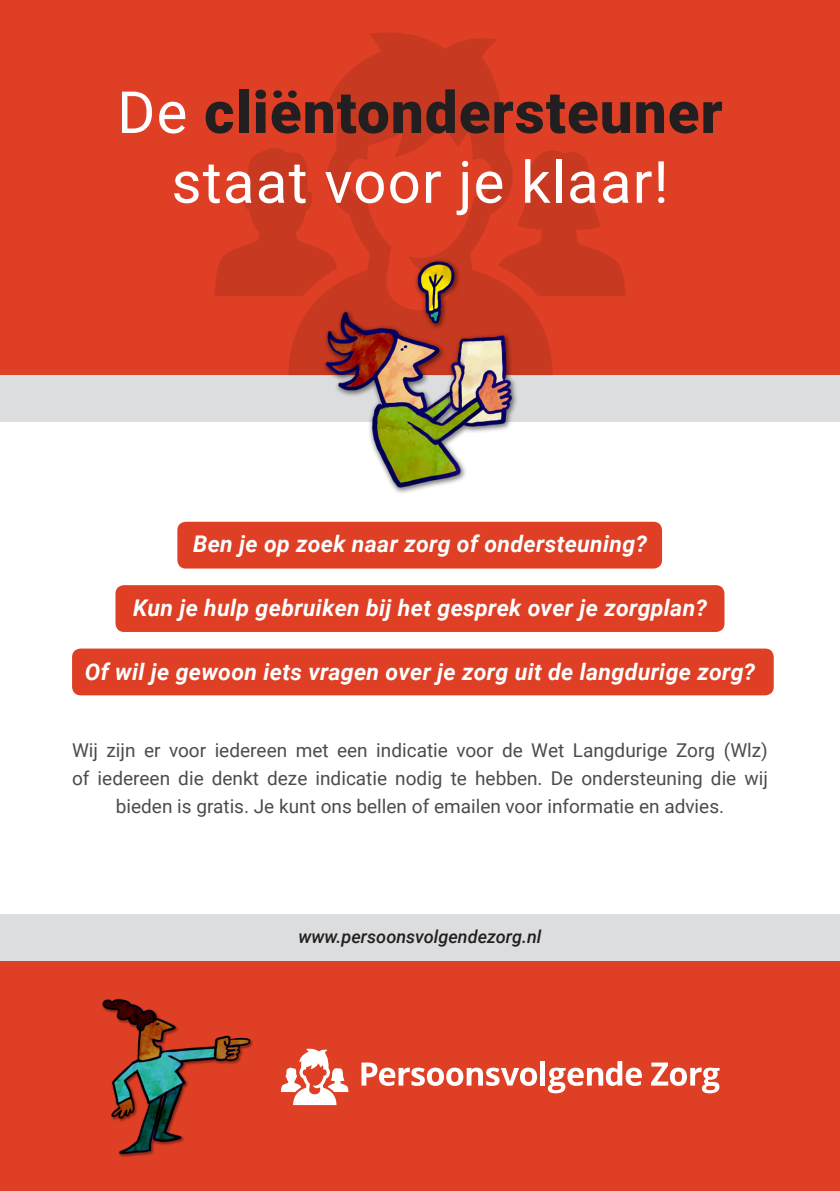
<style>
.page{position:relative;width:840px;height:1191px;background:#fff}
.page>*{position:absolute;margin:0;border:0;box-sizing:border-box;transform-origin:0 0}
.t1{font:900 58.2px "Roboto";letter-spacing:.02em;color:#231f20}
.t2{font:58.2px "Roboto";letter-spacing:.02em;color:#fff}
.t3{font:italic 700 23px "Roboto";letter-spacing:.015em;color:#fff}
.t4{font:19px/28px "Roboto";color:#4b4c4d;text-align:center}
.t5{font:italic 500 18px "Roboto";color:#231f20}
.s1{font-weight:400;color:#fff}
</style>
<div class="page">
<div style="left:177px;top:522px;width:484px;height:46px;background:#de3f25;border-radius:9px"></div>
<div style="left:115px;top:585px;width:609px;height:47px;background:#de3f25;border-radius:9px"></div>
<div style="left:72px;top:648px;width:701px;height:47px;background:#de3f25;border-radius:9px"></div>
<div style="left:0;top:960px;width:839px;height:231px;background:#de3f25"></div>
<div style="left:0;top:0;width:839px;height:403px;background:#de3f25"></div>
<div style="left:0;top:375px;width:839px;height:47px;background:#dcdddf"></div>
<svg style="left:214px;top:148px;width:74px;height:148px"></svg>
<svg style="left:552px;top:150px;width:73px;height:146px"></svg>
<svg style="left:288px;top:32px;width:264px;height:343px"></svg>
<div style="left:0;top:914px;width:839px;height:46px;background:#dcdddf"></div>
<img style="left:102px;top:999px;width:151px;height:158px">
<img style="left:321px;top:257px;width:197px;height:236px">
<div style="left:540px;top:1061px;width:5px;height:24px;background:#fff"></div>
<svg style="left:361px;top:1062px;width:175px;height:24px"></svg>
<svg style="left:547px;top:1061px;width:94px;height:32px"></svg>
<svg style="left:651px;top:1062px;width:68px;height:31px"></svg>
<svg style="left:281px;top:1048px;width:67px;height:57px"></svg>
<p class="t1" style="left:117px;top:71px;width:606px"><span class="s1">De</span> cliëntondersteuner</p>
<p class="t2" style="left:171px;top:141px;width:498px">staat voor je klaar!</p>
<p class="t3" style="left:193px;top:528px;width:455px">Ben je op zoek naar zorg of ondersteuning?</p>
<p class="t3" style="left:133px;top:592px;width:575px">Kun je hulp gebruiken bij het gesprek over je zorgplan?</p>
<p class="t3" style="left:85px;top:656px;width:671px">Of wil je gewoon iets vragen over je zorg uit de langdurige zorg?</p>
<p class="t4" style="left:72px;top:735px;width:697px">Wij zijn er voor iedereen met een indicatie voor de Wet Langdurige Zorg (Wlz) of iedereen die denkt deze indicatie nodig te hebben. De ondersteuning die wij bieden is gratis. Je kunt ons bellen of emailen voor informatie en advies.</p>
<p class="t5" style="left:298px;top:923px;width:244px">www.persoonsvolgendezorg.nl</p>
</div>
